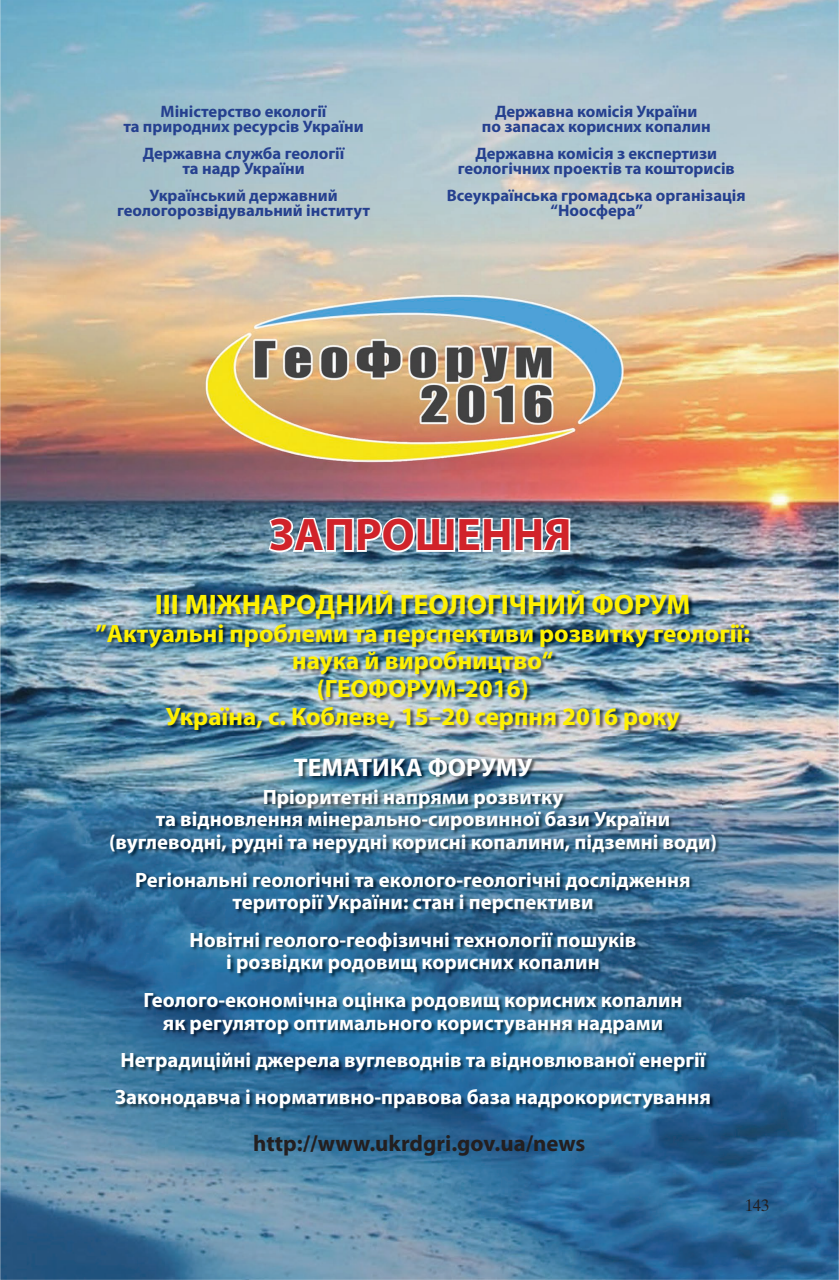
<style>
.page{position:relative;width:839px;height:1280px;background:#fff}
.page>*{position:absolute;margin:0;border:0;box-sizing:border-box;transform-origin:0 0}
.t1{font:700 45.85px "Myriad Pro";color:#d1232a}
.t2{font:700 28.35px "Myriad Pro";color:#fff101}
.t3{font:700 25.55px "Myriad Pro";color:#fff}
.t4{font:700 25.2px/27.7px "Myriad Pro";color:#fff101;text-align:center}
.t5{font:700 22.75px "Myriad Pro";color:#231f20}
.t6{font:700 20.82px/22.9px "Myriad Pro";color:#fff;text-align:center}
.t7{font:700 16.62px/15.8px "Myriad Pro";color:#25408f;text-align:center}
.t8{font:16.62px "Times Ten LT Std";color:#231f20}
</style>
<div class="page">
<img style="left:0;top:0;width:838px;height:1280px">
<img style="left:96px;top:590px;width:658px;height:145px">
<img style="left:110px;top:757px;width:611px;height:357px">
<svg style="left:267px;top:516px;width:304px;height:38px"></svg>
<p class="t7" style="left:123px;top:103px;width:242px">Міністерство екології<br>та природних ресурсів України</p>
<p class="t7" style="left:143px;top:145px;width:203px">Державна служба геології та надр України</p>
<p class="t7" style="left:117px;top:187px;width:254px">Український державний геологорозвідувальний інститут</p>
<p class="t7" style="left:481px;top:103px;width:230px">Державна комісія України<br>по запасах корисних копалин</p>
<p class="t7" style="left:457px;top:145px;width:278px">Державна комісія з експертизи геологічних проектів та кошторисів</p>
<p class="t7" style="left:446px;top:187px;width:300px">Всеукраїнська громадська організація “Ноосфера”</p>
<h1 class="t1" style="left:269px;top:509px;width:304px">ЗАПРОШЕННЯ</h1>
<h2 class="t2" style="left:155px;top:588px;width:537px">III МІЖНАРОДНИЙ ГЕОЛОГІЧНИЙ ФОРУМ</h2>
<p class="t4" style="left:95px;top:620px;width:656px">”Актуальні проблеми та перспективи розвитку геології: наука й виробництво“<br>(ГЕОФОРУМ-2016)<br>Україна, с. Коблеве, 15–20 серпня 2016 року</p>
<p class="t3" style="left:294px;top:753px;width:240px">ТЕМАТИКА ФОРУМУ</p>
<p class="t6" style="left:109px;top:785px;width:609px">Пріоритетні напрями розвитку<br>та відновлення мінерально-сировинної бази України (вуглеводні, рудні та нерудні корисні копалини, підземні води)</p>
<p class="t6" style="left:135px;top:868px;width:557px">Регіональні геологічні та еколого-геологічні дослідження території України: стан і перспективи</p>
<p class="t6" style="left:189px;top:928px;width:448px">Новітні геолого-геофізичні технології пошуків і розвідки родовищ корисних копалин</p>
<p class="t6" style="left:143px;top:988px;width:540px">Геолого-економічна оцінка родовищ корисних копалин як регулятор оптимального користування надрами</p>
<p class="t6" style="left:115px;top:1041px;width:597px;line-height:37.3px;text-align:left">Нетрадиційні джерела вуглеводнів та відновлюваної енергії<br>Законодавча і нормативно-правова база надрокористування</p>
<p class="t5" style="left:253px;top:1130px;width:333px">http://www.ukrdgri.gov.ua/news</p>
<p class="t8" style="left:744px;top:1195px;width:26px">143</p>
</div>
